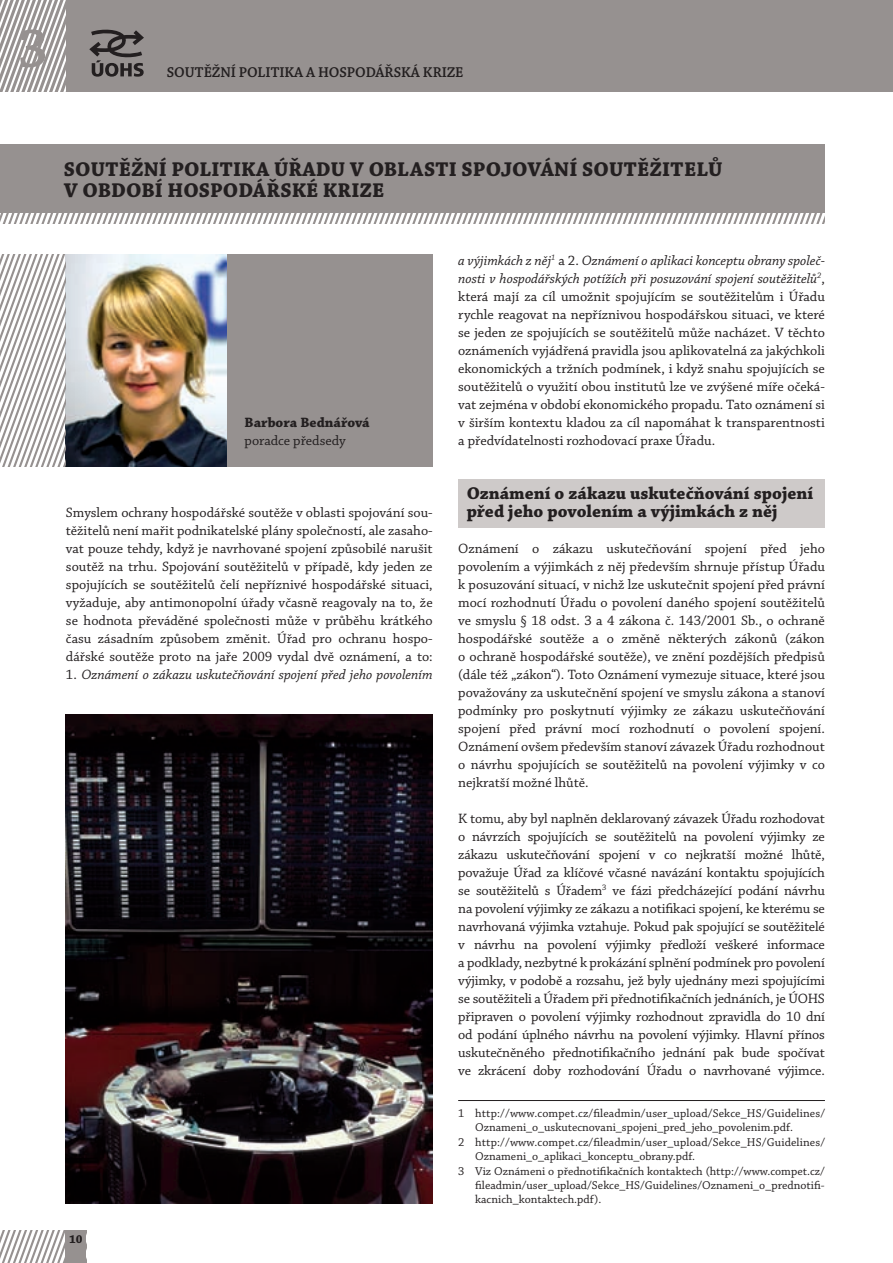
<style>
.page{position:relative;width:893px;height:1263px;background:#fff}
.page>*{position:absolute;margin:0;border:0;box-sizing:border-box;transform-origin:0 0}
.t1{font:600 57px "Chaparral Pro";color:#969190}
.t2{font:700 21px "Chaparral Pro";letter-spacing:.005em;color:#231f20}
.t3{font:700 18px/18px "Chaparral Pro";color:#231f20}
.t4{font:600 15px "Chaparral Pro";letter-spacing:-.01em;color:#231f20}
.t5{font:14.25px/18px "Chaparral Pro";color:#231f20;text-align:justify}
.t6{font:italic 14.25px "Chaparral Pro";color:#231f20}
.t7{font:700 14.25px "Chaparral Pro";color:#231f20}
.t8{font:12px "Chaparral Pro";color:#231f20}
.t9{font:700 12px "Chaparral Pro";color:#231f20}
.s1{font-style:normal}
.s2{font-style:italic}
</style>
<div class="page">
<div style="left:458px;top:480px;width:367px;height:48px;background:#cecac9"></div>
<svg style="left:0;top:1230px;width:66px;height:33px"></svg>
<div style="left:66px;top:1230px;width:20px;height:33px;background:#969190"></div>
<div style="left:0;top:0;width:893px;height:91px;background:#969190"></div>
<svg style="left:89px;top:29px;width:55px;height:48px"></svg>
<svg style="left:0;top:0;width:66px;height:91px"></svg>
<img style="left:66px;top:254px;width:161px;height:213px">
<svg style="left:0;top:254px;width:66px;height:213px"></svg>
<svg style="left:0;top:213px;width:825px;height:10px"></svg>
<div style="left:0;top:145px;width:825px;height:68px;background:#969190"></div>
<div style="left:227px;top:254px;width:206px;height:213px;background:#969190"></div>
<img style="left:66px;top:715px;width:367px;height:488px">
<hr style="left:458px;top:1100px;width:367px;height:1px;background:#231f20">
<h1 class="t1" style="left:18px;top:16px;width:32px">3</h1>
<p class="t4" style="left:167px;top:63px;width:298px">SOUTĚŽNÍ POLITIKA A HOSPODÁŘSKÁ KRIZE</p>
<h2 class="t2" style="left:64px;top:157px;width:27px">Soutěžn</h2>
<h2 class="t2" style="left:159px;top:157px;width:65px">í politika</h2>
<h2 class="t2" style="left:274px;top:157px;width:30px">Úřadu</h2>
<h2 class="t2" style="left:350px;top:157px;width:73px">v oblasti</h2>
<h2 class="t2" style="left:462px;top:157px;width:14px">spojo</h2>
<h2 class="t2" style="left:528px;top:157px;width:68px">ván í soutěžite</h2>
<h2 class="t2" style="left:696px;top:157px;width:27px">lů</h2>
<h2 class="t2" style="left:64px;top:178px;width:34px">v obdob</h2>
<h2 class="t2" style="left:155px;top:178px;width:28px">í hospodářské</h2>
<h2 class="t2" style="left:323px;top:178px;width:13px">krize</h2>
<p class="t7" style="left:244px;top:414px;width:127px">Barbora Bednářová</p>
<p class="t5" style="left:244px;top:432px;width:103px">poradce předsedy</p>
<p class="t5" style="left:66px;top:504px;width:368px">Smyslem ochrany hospodářské soutěže v oblasti spojování sou&shy;těžitelů není mařit podnikatelské plány společností, ale zasaho&shy;vat pouze tehdy, když je navrhované spojení způsobilé narušit soutěž na trhu. Spojování soutěžitelů v případě, kdy jeden ze spojujících se soutěžitelů čelí nepříznivé hospodářské situaci, vyžaduje, aby antimonopolní úřady včasně reagovaly na to, že se hodnota převáděné společnosti může v průběhu krátkého času zásadním způsobem změnit. Úřad pro ochranu hospo&shy;dářské soutěže proto na jaře 2009 vydal dvě oznámení, a to:</p>
<p class="t6" style="left:66px;top:667px;width:368px"><span class="s1">1.</span> Oznámení o zákazu uskutečňování spojení před jeho povolením</p>
<p class="t9" style="left:69px;top:1232px;width:15px">10</p>
<p class="t5" style="left:458px;top:252px;width:368px"><span class="s2">a výjimkách z něj</span><sup>1</sup> a 2. <span class="s2">Oznámení o aplikaci konceptu obrany společ&shy;nosti v hospodářských potížích při posuzování spojení soutěžitelů</span><sup>2</sup>, která mají za cíl umožnit spojujícím se soutěžitelům i Úřadu rychle reagovat na nepříznivou hospodářskou situaci, ve které se jeden ze spojujících se soutěžitelů může nacházet. V těchto oznámeních vyjádřená pravidla jsou aplikovatelná za jakýchkoli ekonomických a tržních podmínek, i když snahu spojujících se soutěžitelů o využití obou institutů lze ve zvýšené míře očeká&shy;vat zejména v období ekonomického propadu. Tato oznámení si v širším kontextu kladou za cíl napomáhat k transparentnosti a předvídatelnosti rozhodovací praxe Úřadu.</p>
<p class="t3" style="left:467px;top:485px;width:348px">Oznámení o zákazu uskutečňování spojení před jeho povolením a výjimkách z něj</p>
<p class="t5" style="left:458px;top:540px;width:368px">Oznámení o zákazu uskutečňování spojení před jeho povolením a výjimkách z něj především shrnuje přístup Úřadu k posuzování situací, v nichž lze uskutečnit spojení před právní mocí rozhodnutí Úřadu o povolení daného spojení soutěžitelů ve smyslu § 18 odst. 3 a 4 zákona č. 143/2001 Sb., o ochraně hospodářské soutěže a o změně některých zákonů (zákon o ochraně hospodářské soutěže), ve znění pozdějších předpisů (dále též „zákon“). Toto Oznámení vymezuje situace, které jsou považovány za uskutečnění spojení ve smyslu zákona a stanoví podmínky pro poskytnutí výjimky ze zákazu uskutečňování spojení před právní mocí rozhodnutí o povolení spojení.<br>Oznámení ovšem především stanoví závazek Úřadu rozhodnout o návrhu spojujících se soutěžitelů na povolení výjimky v co nejkratší možné lhůtě.</p>
<p class="t5" style="left:458px;top:810px;width:368px">K tomu, aby byl naplněn deklarovaný závazek Úřadu rozhodovat o návrzích spojujících se soutěžitelů na povolení výjimky ze zákazu uskutečňování spojení v co nejkratší možné lhůtě, považuje Úřad za klíčové včasné navázání kontaktu spojujících se soutěžitelů s Úřadem<sup>3</sup> ve fázi předcházející podání návrhu na povolení výjimky ze zákazu a notifikaci spojení, ke kterému se navrhovaná výjimka vztahuje. Pokud pak spojující se soutěžitelé v návrhu na povolení výjimky předloží veškeré informace a podklady, nezbytné k prokázání splnění podmínek pro povolení výjimky, v podobě a rozsahu, jež byly ujednány mezi spojujícími se soutěžiteli a Úřadem při přednotifikačních jednáních, je ÚOHS připraven o povolení výjimky rozhodnout zpravidla do 10 dní od podání úplného návrhu na povolení výjimky. Hlavní přínos uskutečněného přednotifikačního jednání pak bude spočívat ve zkrácení doby rozhodování Úřadu o navrhované výjimce.</p>
<p class="t8" style="left:458px;top:1106px;width:368px">1 http://www.compet.cz/fileadmin/user_upload/Sekce_HS/Guidelines/</p>
<p class="t8" style="left:475px;top:1121px;width:319px">Oznameni_o_uskutecnovani_spojeni_pred_jeho_povolenim.pdf.</p>
<p class="t8" style="left:458px;top:1135px;width:368px">2 http://www.compet.cz/fileadmin/user_upload/Sekce_HS/Guidelines/</p>
<p class="t8" style="left:475px;top:1150px;width:221px">Oznameni_o_aplikaci_konceptu_obrany.pdf.</p>
<p class="t8" style="left:458px;top:1164px;width:368px">3 Viz Oznámeni o přednotifikačních kontaktech (http://www.compet.cz/</p>
<p class="t8" style="left:475px;top:1178px;width:351px">fileadmin/user_upload/Sekce_HS/Guidelines/Oznameni_o_prednotifi-</p>
<p class="t8" style="left:475px;top:1193px;width:128px">kacnich_kontaktech.pdf).</p>
</div>
